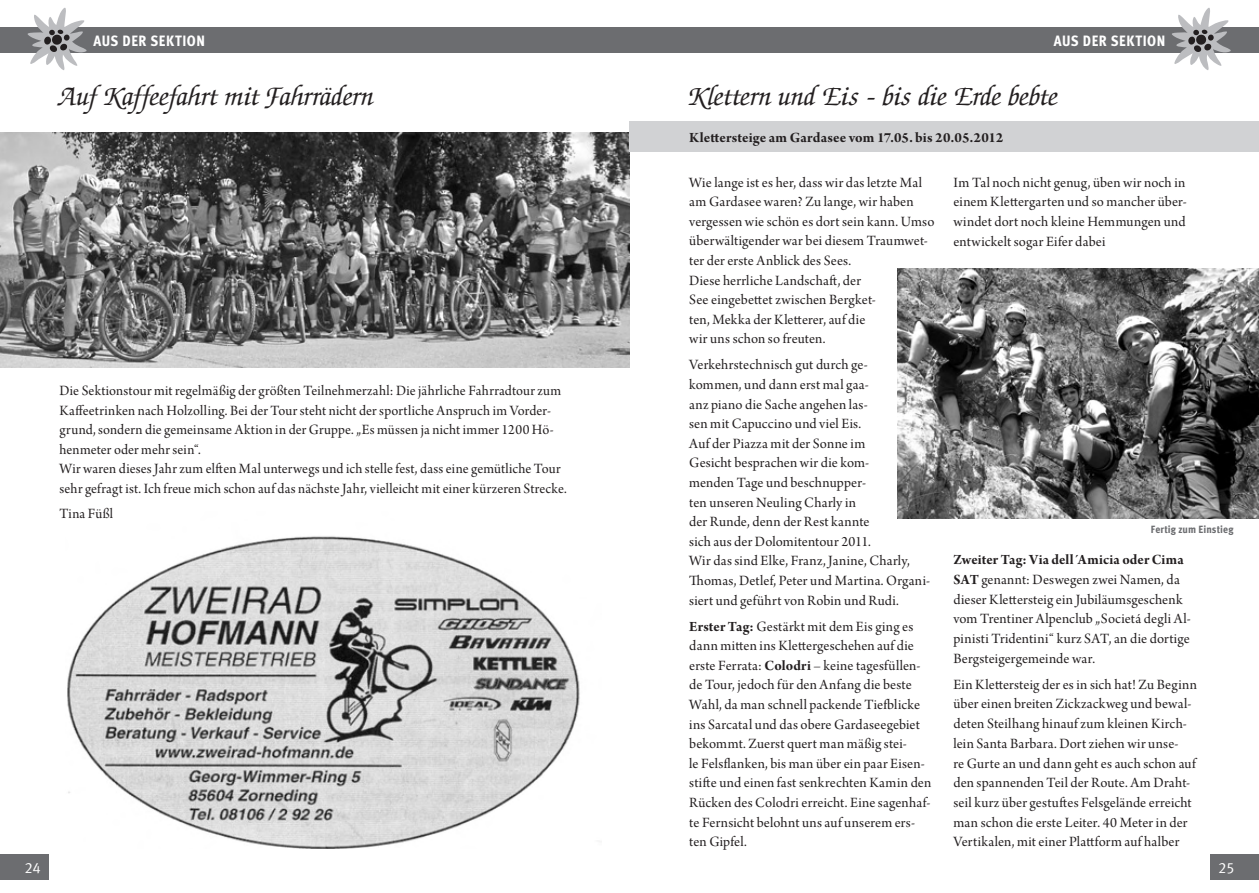
<style>
.page{position:relative;width:1259px;height:893px;background:#fff}
.page>*{position:absolute;margin:0;border:0;box-sizing:border-box;transform-origin:0 0}
.t1{font:italic 28.5px "Zapf Chancery Std";letter-spacing:.005em;color:#231f20}
.t2{font:15px/19.6px "Arno Pro Subhead";letter-spacing:.01em;color:#231f20}
.t3{font:15px "Arno Pro Bold Subhead";letter-spacing:.01em;color:#231f20}
.t4{font:15px "Meta Cond Extra Bold LF";letter-spacing:.04em;color:#fff}
.t5{font:15px "Meta Caps";color:#fff}
.t6{font:10.5px "Meta Cond Extra Bold LF";color:#6c6d70;scale:1.04 1}
.s1{font-family:"Arno Pro Bold Subhead"}
</style>
<div class="page">
<div style="left:0;top:855px;width:49px;height:25px;background:#6c6d70"></div>
<div style="left:1210px;top:855px;width:49px;height:25px;background:#6c6d70"></div>
<img style="left:67px;top:536px;width:513px;height:312px">
<img style="left:0;top:132px;width:629px;height:236px">
<div style="left:0;top:28px;width:629px;height:25px;background:#6c6d70"></div>
<svg style="left:26px;top:7px;width:65px;height:63px"></svg>
<div style="left:629px;top:28px;width:630px;height:25px;background:#6c6d70"></div>
<svg style="left:1169px;top:8px;width:65px;height:62px"></svg>
<img style="left:897px;top:269px;width:362px;height:250px">
<div style="left:629px;top:122px;width:630px;height:30px;background:#d1d2d4"></div>
<p class="t4" style="left:94px;top:32px;width:113px">AUS DER SEKTION</p>
<p class="t4" style="left:1054px;top:32px;width:113px">AUS DER SEKTION</p>
<h1 class="t1" style="left:689px;top:82px;width:370px">Klettern und Eis - bis die Erde bebte</h1>
<p class="t3" style="left:689px;top:129px;width:316px">Klettersteige am Gardasee vom 17.05. bis 20.05.2012</p>
<h1 class="t1" style="left:60px;top:82px;width:316px">Auf Kaffeefahrt mit Fahrrädern</h1>
<p class="t2" style="left:60px;top:382px;width:509px">Die Sektionstour mit regelmäßig der größten Teilnehmerzahl: Die jährliche Fahrradtour zum Kaffeetrinken nach Holzolling. Bei der Tour steht nicht der sportliche Anspruch im Vorder&shy;grund, sondern die gemeinsame Aktion in der Gruppe. „Es müssen ja nicht immer 1200 Hö&shy;henmeter oder mehr sein“.<br>Wir waren dieses Jahr zum elften Mal unterwegs und ich stelle fest, dass eine gemütliche Tour sehr gefragt ist. Ich freue mich schon auf das nächste Jahr, vielleicht mit einer kürzeren Strecke.</p>
<p class="t2" style="left:60px;top:505px;width:55px">Tina Füßl</p>
<p class="t2" style="left:689px;top:173px;width:247px">Wie lange ist es her, dass wir das letzte Mal am Gardasee waren? Zu lange, wir haben vergessen wie schön es dort sein kann. Umso überwältigender war bei diesem Traumwet&shy;ter der erste Anblick des Sees.<br>Diese herrliche Landschaft, der<br>See eingebettet zwischen Bergket-<br>ten, Mekka der Kletterer, auf die<br>wir uns schon so freuten.</p>
<p class="t2" style="left:689px;top:356px;width:242px">Verkehrstechnisch gut durch ge-<br>kommen, und dann erst mal gaa-<br>anz piano die Sache angehen las-<br>sen mit Capuccino und viel Eis.<br>Auf der Piazza mit der Sonne im<br>Gesicht besprachen wir die kom-<br>menden Tage und beschnupper-<br>ten unseren Neuling Charly in<br>der Runde, denn der Rest kannte<br>sich aus der Dolomitentour 2011.<br>Wir das sind Elke, Franz, Janine, Charly, Thomas, Detlef, Peter und Martina. Organi&shy;siert und geführt von Robin und Rudi.</p>
<p class="t2" style="left:689px;top:617px;width:243px"><span class="s1">Erster Tag:</span> Gestärkt mit dem Eis ging es dann mitten ins Klettergeschehen auf die erste Ferrata: <span class="s1">Colodri</span> – keine tagesfüllen&shy;de Tour, jedoch für den Anfang die beste Wahl, da man schnell packende Tiefblicke ins Sarcatal und das obere Gardaseegebiet bekommt. Zuerst quert man mäßig stei-<br>le Felsflanken, bis man über ein paar Eisen&shy;stifte und einen fast senkrechten Kamin den Rücken des Colodri erreicht. Eine sagenhaf&shy;te Fernsicht belohnt uns auf unserem ers&shy;ten Gipfel.</p>
<p class="t2" style="left:953px;top:173px;width:235px;text-align:justify">Im Tal noch nicht genug, üben wir noch in einem Klettergarten und so mancher über&shy;windet dort noch kleine Hemmungen und entwickelt sogar Eifer dabei</p>
<p class="t6" style="left:1151px;top:523px;width:81px">FERTIG ZUM EINSTIEG</p>
<p class="t3" style="left:953px;top:551px;width:232px">Zweiter Tag: Via dell´Amicia oder Cima</p>
<p class="t2" style="left:953px;top:571px;width:239px"><span class="s1">SAT</span> genannt: Deswegen zwei Namen, da dieser Klettersteig ein Jubiläumsgeschenk vom Trentiner Alpenclub „Societá degli Al&shy;pinisti Tridentini“ kurz SAT, an die dortige Bergsteigergemeinde war.</p>
<p class="t2" style="left:953px;top:675px;width:245px">Ein Klettersteig der es in sich hat! Zu Beginn über einen breiten Zickzackweg und bewal&shy;deten Steilhang hinauf zum kleinen Kirch&shy;lein Santa Barbara. Dort ziehen wir unse-<br>re Gurte an und dann geht es auch schon auf den spannenden Teil der Route. Am Draht&shy;seil kurz über gestuftes Felsgelände erreicht man schon die erste Leiter. 40 Meter in der Vertikalen, mit einer Plattform auf halber</p>
<p class="t5" style="left:25px;top:859px;width:17px">24</p>
<p class="t5" style="left:1218px;top:859px;width:17px">25</p>
</div>
